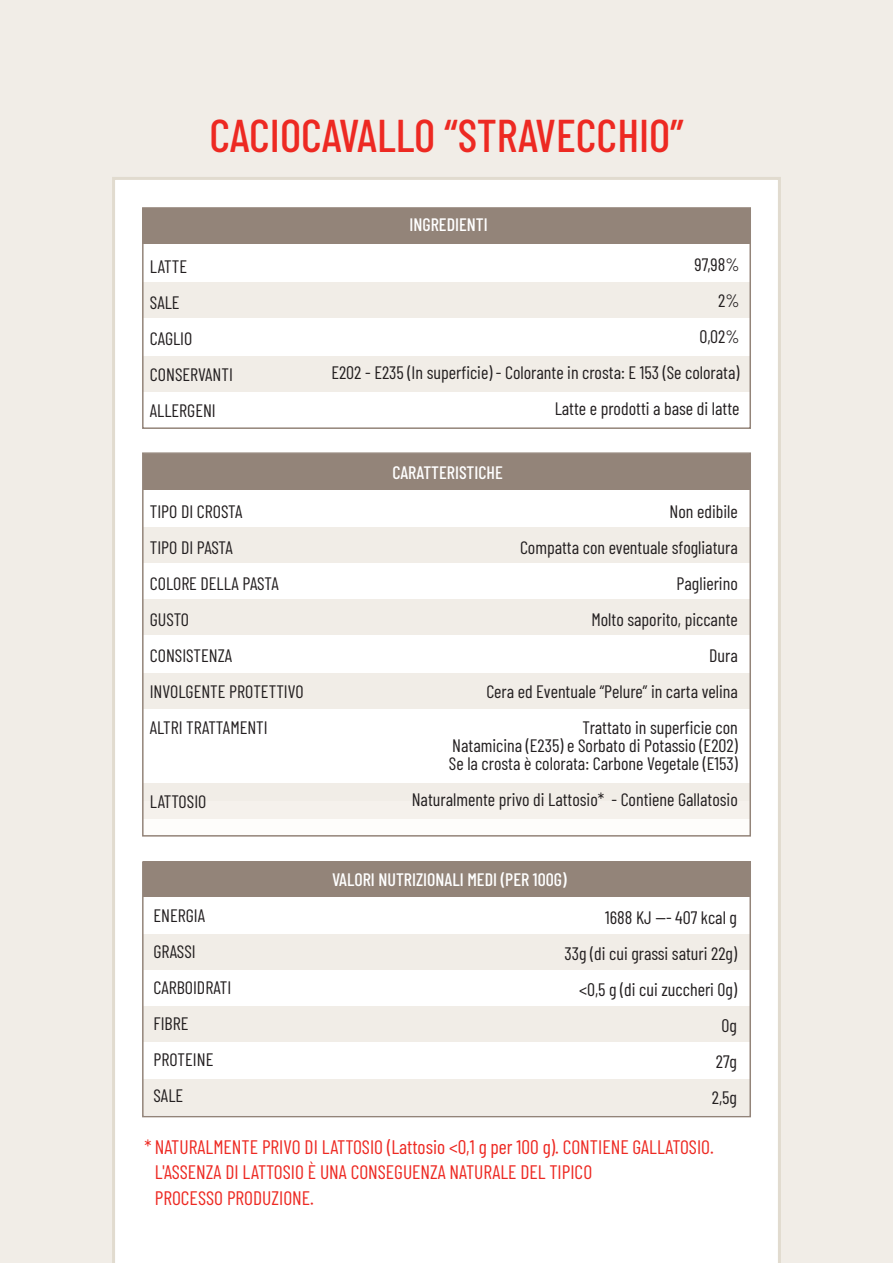
<style>
.page{position:relative;width:893px;height:1263px;background:#f1ede7}
.page>*{position:absolute;margin:0;border:0;box-sizing:border-box;transform-origin:0 0}
.t1{font:500 45.9px "Barlow Condensed";color:#ed2922}
.t2{font:19.5px/25.5px "Barlow Condensed";color:#ed2922}
.t3{font:18px/36px "Barlow Condensed";color:#231f20}
.t4{font:500 18px "Barlow Condensed";color:#fff}
</style>
<div class="page">
<div style="left:112px;top:177px;width:669px;height:1086px;background:#fff"></div>
<div style="left:143px;top:196px;width:607px;height:220px;background:#fff"></div>
<div style="left:142px;top:433px;width:608px;height:365px;background:#fff"></div>
<div style="left:142px;top:832px;width:608px;height:255px;background:#fff"></div>
<div style="left:142px;top:282px;width:608px;height:36px;background:#f1ede7"></div>
<div style="left:142px;top:356px;width:608px;height:36px;background:#f1ede7"></div>
<div style="left:142px;top:208px;width:608px;height:36px;background:#938479"></div>
<div style="left:143px;top:527px;width:607px;height:36px;background:#f1ede7"></div>
<div style="left:143px;top:599px;width:607px;height:35px;background:#f1ede7"></div>
<div style="left:143px;top:673px;width:607px;height:36px;background:#f1ede7"></div>
<div style="left:143px;top:783px;width:607px;height:36px;background:#f1ede7"></div>
<div style="left:143px;top:801px;width:607px;height:35px;background:linear-gradient(to right,#f9f7f3,#f9f7f3)"></div>
<div style="left:143px;top:454px;width:607px;height:35px;background:#938479"></div>
<div style="left:143px;top:934px;width:607px;height:36px;background:#f1ede7"></div>
<div style="left:143px;top:1006px;width:607px;height:35px;background:#f1ede7"></div>
<div style="left:143px;top:1079px;width:607px;height:36px;background:#f1ede7"></div>
<div style="left:143px;top:861px;width:607px;height:35px;background:#938479"></div>
<div style="left:142px;top:207px;width:609px;height:222px;border:2px solid #938479"></div>
<div style="left:142px;top:452px;width:609px;height:384px;border:2px solid #938479"></div>
<div style="left:142px;top:861px;width:609px;height:256px;border:2px solid #938479"></div>
<h1 class="t1" style="left:209px;top:103px;width:476px">CACIOCAVALLO “STRAVECCHIO”</h1>
<p class="t4" style="left:410px;top:212px;width:80px">INGREDIENTI</p>
<p class="t3" style="left:150px;top:247px;width:84px">LATTE<br>SALE<br>CAGLIO<br>CONSERVANTI<br>ALLERGENI</p>
<p class="t3" style="left:331px;top:245px;width:410px;text-align:right">97,98%<br>2%<br>0,02%<br>E202 - E235 (In superficie) - Colorante in crosta: E 153 (Se colorata)<br>Latte e prodotti a base di latte</p>
<p class="t3" style="left:150px;top:492px;width:155px">TIPO DI CROSTA<br>TIPO DI PASTA<br>COLORE DELLA PASTA<br>GUSTO<br>CONSISTENZA<br>INVOLGENTE PROTETTIVO<br>ALTRI TRATTAMENTI</p>
<p class="t3" style="left:150px;top:782px;width:58px">LATTOSIO</p>
<p class="t4" style="left:392px;top:459px;width:112px">CARATTERISTICHE</p>
<p class="t3" style="left:486px;top:492px;width:253px;text-align:right">Non edibile<br>Compatta con eventuale sfogliatura<br>Paglierino<br>Molto saporito, piccante<br>Dura<br>Cera ed Eventuale “Pelure” in carta velina<br>Trattato in superficie con</p>
<p class="t3" style="left:449px;top:735px;width:290px;line-height:18px">Natamicina (E235) e Sorbato di Potassio (E202)<br>Se la crosta è colorata: Carbone Vegetale (E153)</p>
<p class="t3" style="left:412px;top:780px;width:328px">Naturalmente privo di Lattosio* - Contiene Gallatosio</p>
<p class="t4" style="left:332px;top:866px;width:236px">VALORI NUTRIZIONALI MEDI (PER 100G)</p>
<p class="t3" style="left:153px;top:896px;width:79px">ENERGIA<br>GRASSI<br>CARBOIDRATI<br>FIBRE<br>PROTEINE<br>SALE</p>
<p class="t3" style="left:565px;top:898px;width:174px;text-align:right">1688 KJ --- 407 kcal g<br>33g (di cui grassi saturi 22g) &lt;0,5 g (di cui zuccheri 0g)<br>0g<br>27g<br>2,5g</p>
<p class="t2" style="left:155px;top:1132px;width:560px;text-indent:-10px">* NATURALMENTE PRIVO DI LATTOSIO (Lattosio &lt;0,1 g per 100 g). CONTIENE GALLATOSIO.<br>L'ASSENZA DI LATTOSIO È UNA CONSEGUENZA NATURALE DEL TIPICO<br>PROCESSO PRODUZIONE.</p>
</div>
